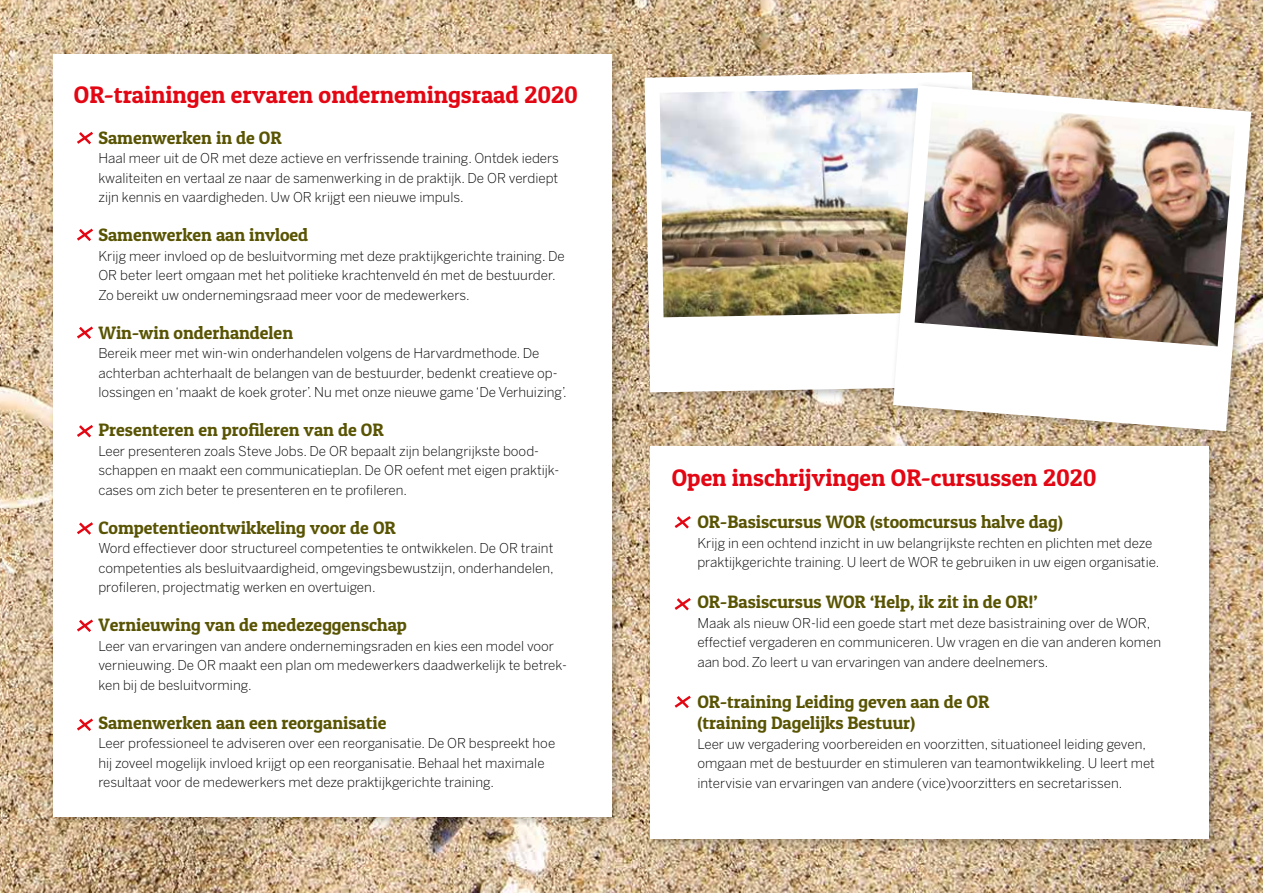
<style>
.page{position:relative;width:1263px;height:893px;background:#fff}
.page>*{position:absolute;margin:0;border:0;box-sizing:border-box;transform-origin:0 0}
.t1{font:24px "Patua One";color:#e30613}
.t2{font:18px/21.6px "Patua One";color:#595403}
.t3{font:300 13.5px/19.5px "Benton Sans";color:#000}
</style>
<div class="page">
<img style="left:0;top:0;width:1263px;height:893px">
<div style="left:48px;top:49px;width:575px;height:779px;background:#000;opacity:.25"></div>
<div style="left:54px;top:54px;width:558px;height:762px;background:#fff"></div>
<svg style="left:77px;top:131px;width:16px;height:14px"></svg>
<svg style="left:77px;top:228px;width:16px;height:13px"></svg>
<svg style="left:77px;top:326px;width:16px;height:13px"></svg>
<div style="left:645px;top:441px;width:575px;height:409px;background:#000;opacity:.25"></div>
<div style="left:650px;top:446px;width:558px;height:393px;background:#fff"></div>
<svg style="left:674px;top:516px;width:17px;height:13px"></svg>
<svg style="left:674px;top:598px;width:17px;height:13px"></svg>
<svg style="left:674px;top:695px;width:17px;height:14px"></svg>
<svg style="left:77px;top:425px;width:16px;height:13px"></svg>
<svg style="left:77px;top:522px;width:16px;height:13px"></svg>
<svg style="left:77px;top:619px;width:16px;height:13px"></svg>
<svg style="left:77px;top:718px;width:16px;height:13px"></svg>
<div style="left:639px;top:67px;width:350px;height:336px;background:#000;opacity:.25"></div>
<svg style="left:645px;top:72px;width:332px;height:320px"></svg>
<img style="left:660px;top:88px;width:228px;height:229px">
<div style="left:888px;top:81px;width:374px;height:361px;background:#000;opacity:.25"></div>
<svg style="left:893px;top:85px;width:358px;height:346px"></svg>
<img style="left:915px;top:102px;width:320px;height:244px">
<h1 class="t1" style="left:74px;top:80px;width:506px">OR-trainingen ervaren ondernemingsraad 2020</h1>
<h2 class="t2" style="left:98px;top:127px;width:185px">Samenwerken in de OR</h2>
<p class="t3" style="left:98px;top:149px;width:462px;text-align:justify">Haal meer uit de OR met deze actieve en verfrissende training. Ontdek ieders kwaliteiten en vertaal ze naar de samenwerking in de praktijk. De OR verdiept zijn kennis en vaardigheden. Uw OR krijgt een nieuwe impuls.</p>
<h2 class="t2" style="left:98px;top:224px;width:211px">Samenwerken aan invloed</h2>
<p class="t3" style="left:98px;top:246px;width:468px">Krijg meer invloed op de besluitvorming met deze praktijkgerichte training. De<br>OR beter leert omgaan met het politieke krachtenveld én met de bestuurder.<br>Zo bereikt uw ondernemingsraad meer voor de medewerkers.</p>
<h2 class="t2" style="left:98px;top:322px;width:196px">Win-win onderhandelen</h2>
<p class="t3" style="left:98px;top:344px;width:470px">Bereik meer met win-win onderhandelen volgens de Harvardmethode. De achterban achterhaalt de belangen van de bestuurder, bedenkt creatieve op&shy;lossingen en ‘maakt de koek groter’. Nu met onze nieuwe game ‘De Verhuizing’.</p>
<h2 class="t2" style="left:98px;top:419px;width:287px">Presenteren en profileren van de OR</h2>
<p class="t3" style="left:98px;top:441px;width:463px">Leer presenteren zoals Steve Jobs. De OR bepaalt zijn belangrijkste bood&shy;schappen en maakt een communicatieplan. De OR oefent met eigen praktijk&shy;cases om zich beter te presenteren en te profileren.</p>
<h2 class="t2" style="left:98px;top:517px;width:299px">Competentieontwikkeling voor de OR</h2>
<p class="t3" style="left:98px;top:539px;width:457px;text-align:justify">Word effectiever door structureel competenties te ontwikkelen. De OR traint competenties als besluitvaardigheid, omgevingsbewustzijn, onderhandelen, profileren, projectmatig werken en overtuigen.</p>
<h2 class="t2" style="left:98px;top:614px;width:310px">Vernieuwing van de medezeggenschap</h2>
<p class="t3" style="left:98px;top:636px;width:470px">Leer van ervaringen van andere ondernemingsraden en kies een model voor vernieuwing. De OR maakt een plan om medewerkers daadwerkelijk te betrek&shy;ken bij de besluitvorming.</p>
<h2 class="t2" style="left:98px;top:712px;width:289px">Samenwerken aan een reorganisatie</h2>
<p class="t3" style="left:98px;top:734px;width:458px">Leer professioneel te adviseren over een reorganisatie. De OR bespreekt hoe hij zoveel mogelijk invloed krijgt op een reorganisatie. Behaal het maximale resultaat voor de medewerkers met deze praktijkgerichte training.</p>
<h1 class="t1" style="left:672px;top:462px;width:426px">Open inschrijvingen OR-cursussen 2020</h1>
<h2 class="t2" style="left:697px;top:511px;width:367px">OR-Basiscursus WOR (stoomcursus halve dag)</h2>
<p class="t3" style="left:697px;top:533px;width:463px">Krijg in een ochtend inzicht in uw belangrijkste rechten en plichten met deze praktijkgerichte training. U leert de WOR te gebruiken in uw eigen organisatie.</p>
<h2 class="t2" style="left:697px;top:591px;width:342px">OR-Basiscursus WOR ‘Help, ik zit in de OR!’</h2>
<p class="t3" style="left:697px;top:613px;width:465px">Maak als nieuw OR-lid een goede start met deze basistraining over de WOR, effectief vergaderen en communiceren. Uw vragen en die van anderen komen aan bod. Zo leert u van ervaringen van andere deelnemers.</p>
<h2 class="t2" style="left:697px;top:691px;width:293px">OR-training Leiding geven aan de OR (training Dagelijks Bestuur)</h2>
<p class="t3" style="left:697px;top:734px;width:459px">Leer uw vergadering voorbereiden en voorzitten, situationeel leiding geven, omgaan met de bestuurder en stimuleren van teamontwikkeling. U leert met intervisie van ervaringen van andere (vice)voorzitters en secretarissen.</p>
</div>
